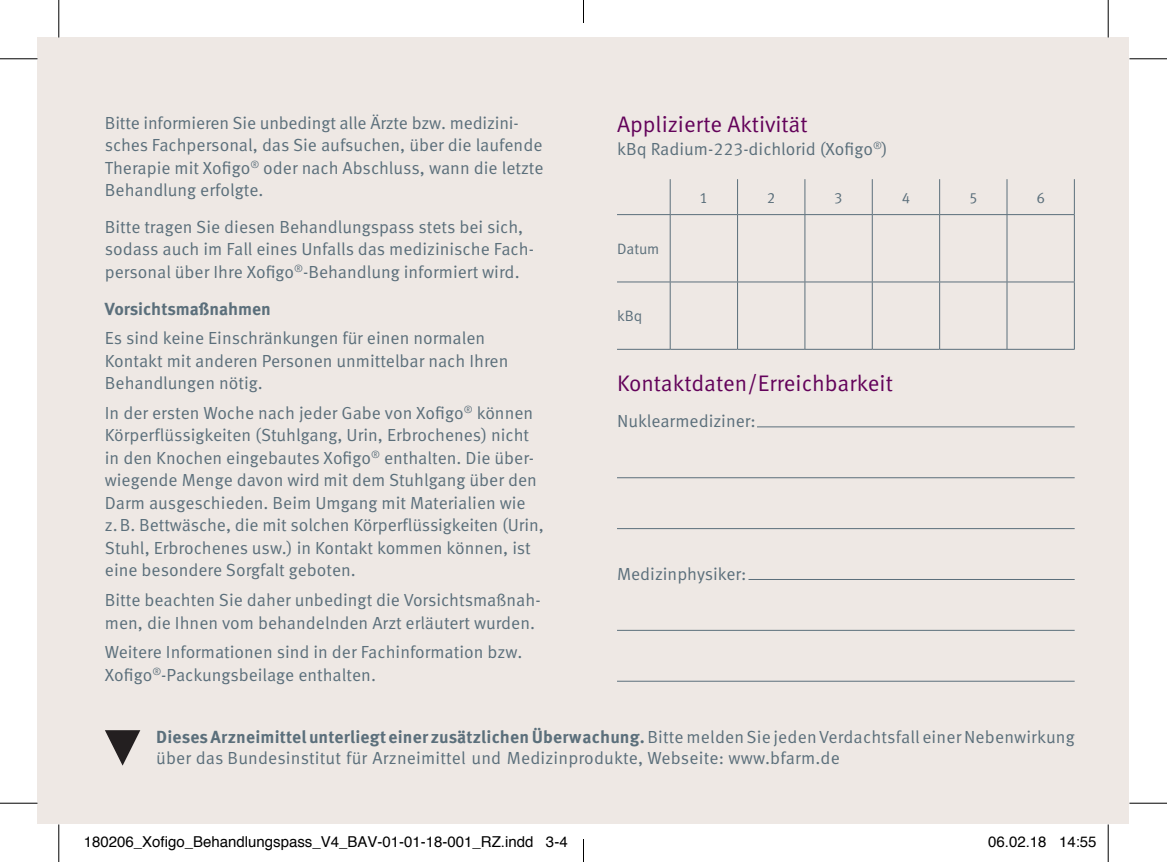
<style>
.page{position:relative;width:1167px;height:862px;background:#fff}
.page>*{position:absolute;margin:0;border:0;box-sizing:border-box;transform-origin:0 0}
.t1{font:22.5px "Meta Pro Norm";color:#63025a}
.t2{font:17.5px/22.5px "Meta Pro Norm";color:#5b6f7b}
.t3{font:700 17.5px "Meta Pro";letter-spacing:.01em;color:#5b6f7b}
.t4{font:15px "Helvetica";color:#000}
.t5{font:15px "Meta Pro Norm";letter-spacing:-.005em;color:#5b6f7b}
.s1{font-family:"Meta Pro Norm";font-weight:400}
</style>
<div class="page">
<div style="left:38px;top:38px;width:1091px;height:786px;background:#eee8e4"></div>
<hr style="left:669px;top:179px;width:1px;height:35px;background:#5b6f7b">
<hr style="left:737px;top:179px;width:1px;height:35px;background:#5b6f7b">
<hr style="left:804px;top:179px;width:1px;height:35px;background:#5b6f7b">
<hr style="left:871px;top:179px;width:1px;height:35px;background:#5b6f7b">
<hr style="left:939px;top:179px;width:1px;height:35px;background:#5b6f7b">
<hr style="left:1006px;top:179px;width:1px;height:35px;background:#5b6f7b">
<hr style="left:1073px;top:179px;width:1px;height:35px;background:#5b6f7b">
<hr style="left:617px;top:214px;width:53px;height:1px;background:#5b6f7b">
<hr style="left:669px;top:215px;width:1px;height:67px;background:#5b6f7b">
<hr style="left:670px;top:214px;width:67px;height:1px;background:#5b6f7b">
<hr style="left:737px;top:214px;width:67px;height:1px;background:#5b6f7b">
<hr style="left:804px;top:214px;width:68px;height:1px;background:#5b6f7b">
<hr style="left:872px;top:214px;width:67px;height:1px;background:#5b6f7b">
<hr style="left:939px;top:214px;width:67px;height:1px;background:#5b6f7b">
<hr style="left:1006px;top:214px;width:68px;height:1px;background:#5b6f7b">
<hr style="left:737px;top:215px;width:1px;height:67px;background:#5b6f7b">
<hr style="left:804px;top:215px;width:1px;height:67px;background:#5b6f7b">
<hr style="left:871px;top:215px;width:1px;height:67px;background:#5b6f7b">
<hr style="left:939px;top:215px;width:1px;height:67px;background:#5b6f7b">
<hr style="left:1006px;top:215px;width:1px;height:67px;background:#5b6f7b">
<hr style="left:1073px;top:215px;width:1px;height:67px;background:#5b6f7b">
<hr style="left:617px;top:281px;width:53px;height:1px;background:#5b6f7b">
<hr style="left:617px;top:349px;width:53px;height:1px;background:#5b6f7b">
<hr style="left:669px;top:282px;width:1px;height:67px;background:#5b6f7b">
<hr style="left:670px;top:281px;width:67px;height:1px;background:#5b6f7b">
<hr style="left:737px;top:281px;width:67px;height:1px;background:#5b6f7b">
<hr style="left:804px;top:281px;width:68px;height:1px;background:#5b6f7b">
<hr style="left:872px;top:281px;width:67px;height:1px;background:#5b6f7b">
<hr style="left:939px;top:281px;width:67px;height:1px;background:#5b6f7b">
<hr style="left:1006px;top:281px;width:68px;height:1px;background:#5b6f7b">
<hr style="left:737px;top:282px;width:1px;height:67px;background:#5b6f7b">
<hr style="left:804px;top:282px;width:1px;height:67px;background:#5b6f7b">
<hr style="left:871px;top:282px;width:1px;height:67px;background:#5b6f7b">
<hr style="left:939px;top:282px;width:1px;height:67px;background:#5b6f7b">
<hr style="left:1006px;top:282px;width:1px;height:67px;background:#5b6f7b">
<hr style="left:1073px;top:282px;width:1px;height:67px;background:#5b6f7b">
<hr style="left:670px;top:349px;width:67px;height:1px;background:#5b6f7b">
<hr style="left:737px;top:349px;width:67px;height:1px;background:#5b6f7b">
<hr style="left:804px;top:349px;width:68px;height:1px;background:#5b6f7b">
<hr style="left:872px;top:349px;width:67px;height:1px;background:#5b6f7b">
<hr style="left:939px;top:349px;width:67px;height:1px;background:#5b6f7b">
<hr style="left:1006px;top:349px;width:68px;height:1px;background:#5b6f7b">
<hr style="left:757px;top:426px;width:317px;height:1px;background:#5b6f7b">
<hr style="left:617px;top:477px;width:457px;height:1px;background:#5b6f7b">
<hr style="left:617px;top:528px;width:457px;height:1px;background:#5b6f7b">
<hr style="left:748px;top:579px;width:326px;height:1px;background:#5b6f7b">
<hr style="left:617px;top:630px;width:457px;height:1px;background:#5b6f7b">
<hr style="left:617px;top:680px;width:457px;height:1px;background:#5b6f7b">
<svg style="left:105px;top:730px;width:35px;height:35px"></svg>
<hr style="left:0;top:58px;width:38px;height:1px;background:#000">
<hr style="left:1129px;top:58px;width:37px;height:1px;background:#000">
<hr style="left:0;top:802px;width:38px;height:1px;background:#000">
<hr style="left:1129px;top:802px;width:37px;height:1px;background:#000">
<hr style="left:58px;top:0;width:1px;height:38px;background:#000">
<hr style="left:58px;top:824px;width:1px;height:38px;background:#000">
<hr style="left:1107px;top:0;width:1px;height:38px;background:#000">
<hr style="left:1107px;top:824px;width:1px;height:38px;background:#000">
<svg style="left:583px;top:0;width:1px;height:23px"></svg>
<svg style="left:583px;top:839px;width:1px;height:23px"></svg>
<p class="t2" style="left:105px;top:110px;width:440px">Bitte informieren Sie unbedingt alle Ärzte bzw. medizini&shy;sches Fachpersonal, das Sie aufsuchen, über die laufende Therapie mit Xofigo<sup>®</sup> oder nach Abschluss, wann die letzte Behandlung erfolgte.</p>
<p class="t2" style="left:105px;top:214px;width:430px">Bitte tragen Sie diesen Behandlungspass stets bei sich, sodass auch im Fall eines Unfalls das medizinische Fach&shy;personal über Ihre Xofigo<sup>®</sup>-Behandlung informiert wird.</p>
<p class="t3" style="left:105px;top:295px;width:168px">Vorsichtsmaßnahmen</p>
<p class="t2" style="left:105px;top:326px;width:405px">Es sind keine Einschränkungen für einen normalen<br>Kontakt mit anderen Personen unmittelbar nach Ihren<br>Behandlungen nötig.</p>
<p class="t2" style="left:105px;top:400px;width:440px">In der ersten Woche nach jeder Gabe von Xofigo<sup>®</sup> können Körperflüssigkeiten (Stuhlgang, Urin, Erbrochenes) nicht in den Knochen eingebautes Xofigo<sup>®</sup> enthalten. Die über&shy;wiegende Menge davon wird mit dem Stuhlgang über den Darm ausgeschieden. Beim Umgang mit Materialien wie z.B. Bettwäsche, die mit solchen Körperflüssigkeiten (Urin, Stuhl, Erbrochenes usw.) in Kontakt kommen können, ist eine besondere Sorgfalt geboten.</p>
<p class="t2" style="left:105px;top:587px;width:437px">Bitte beachten Sie daher unbedingt die Vorsichtsmaßnah&shy;men, die Ihnen vom behandelnden Arzt erläutert wurden.</p>
<p class="t2" style="left:105px;top:639px;width:419px">Weitere Informationen sind in der Fachinformation bzw.<br>Xofigo<sup>®</sup>-Packungsbeilage enthalten.</p>
<p class="t1" style="left:617px;top:108px;width:192px">Applizierte Aktivität</p>
<p class="t2" style="left:617px;top:136px;width:272px">kBq Radium-223-dichlorid (Xofigo<sup>®</sup>)</p>
<p class="t5" style="left:699px;top:186px;width:10px">1</p>
<p class="t5" style="left:767px;top:186px;width:10px">2</p>
<p class="t5" style="left:834px;top:186px;width:10px">3</p>
<p class="t5" style="left:901px;top:186px;width:10px">4</p>
<p class="t5" style="left:968px;top:186px;width:10px">5</p>
<p class="t5" style="left:1036px;top:186px;width:10px">6</p>
<p class="t5" style="left:617px;top:237px;width:44px">Datum</p>
<p class="t5" style="left:617px;top:305px;width:27px">kBq</p>
<p class="t1" style="left:617px;top:366px;width:277px">Kontaktdaten/Erreichbarkeit</p>
<p class="t2" style="left:617px;top:409px;width:140px">Nuklearmediziner:</p>
<p class="t2" style="left:617px;top:561px;width:131px">Medizinphysiker:</p>
<p class="t3" style="left:156px;top:723px;width:919px">Dieses Arzneimittel unterliegt einer zusätzlichen Überwachung. <span class="s1">Bitte melden Sie jeden Verdachtsfall einer Nebenwirkung</span></p>
<p class="t2" style="left:156px;top:746px;width:685px">über das Bundesinstitut für Arzneimittel und Medizinprodukte, Webseite: www.bfarm.de</p>
<p class="t4" style="left:84px;top:830px;width:485px">180206_Xofigo_Behandlungspass_V4_BAV-01-01-18-001_RZ.indd 3-4</p>
<p class="t4" style="left:988px;top:830px;width:110px">06.02.18 14:55</p>
</div>
